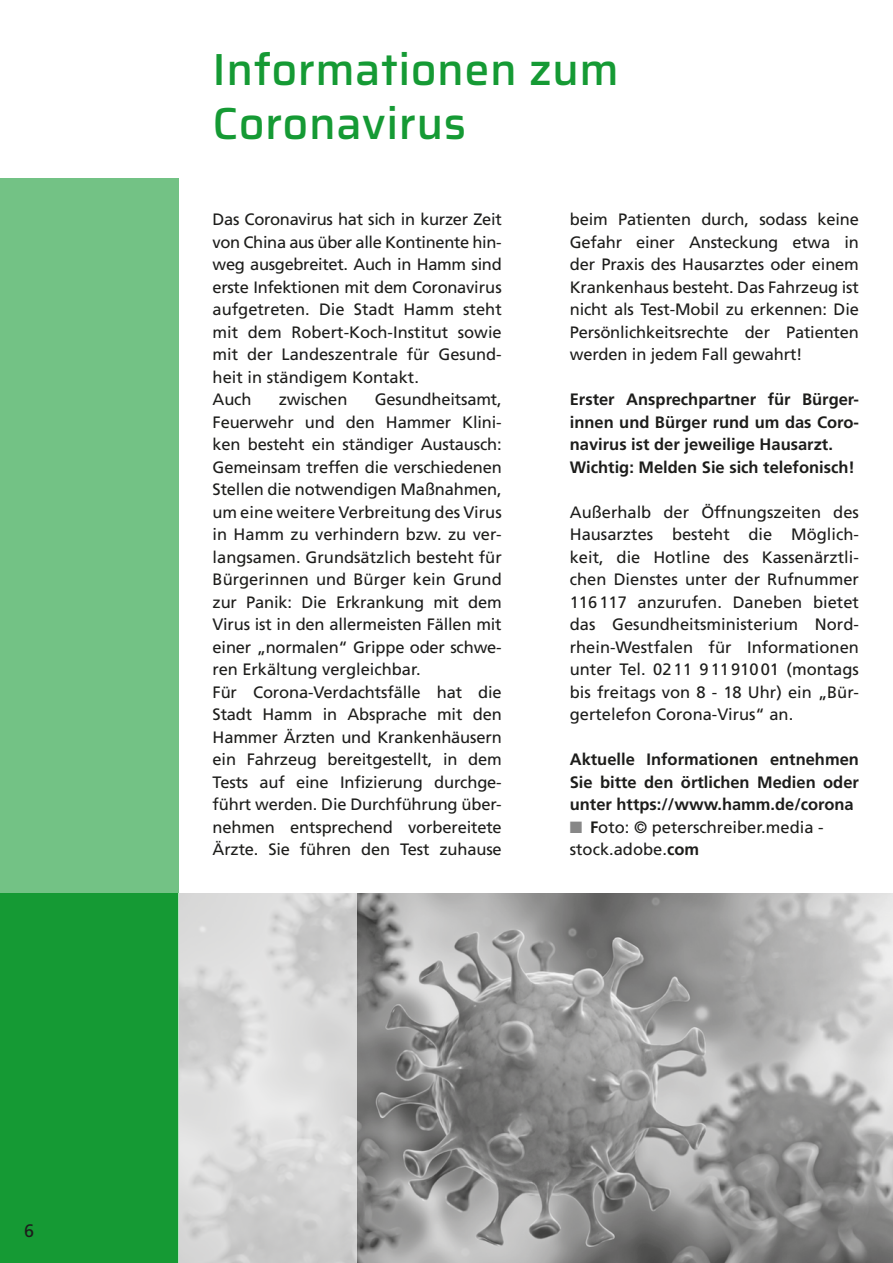
<style>
.page{position:relative;width:893px;height:1263px;background:#fff}
.page>*{position:absolute;margin:0;border:0;box-sizing:border-box;transform-origin:0 0}
.t1{font:500 45px/54px "Saira";letter-spacing:.01em;color:#159a34}
.t2{font:18px "Frutiger";color:#1d1d1b}
.t3{font:16.5px/22.5px "Frutiger";letter-spacing:-.01em;color:#1d1d1b}
.t4{font:700 16.5px/22.5px "Frutiger";color:#1d1d1b}
.s1{color:#878787}
.s2{font-weight:700}
</style>
<div class="page">
<div style="left:0;top:179px;width:179px;height:714px;background:#73c285"></div>
<img style="left:357px;top:893px;width:536px;height:370px">
<div style="left:0;top:893px;width:179px;height:370px;background:#159a34"></div>
<svg style="left:179px;top:893px;width:178px;height:370px;background:#d7d7d7"></svg>
<hr style="left:892px;top:0;width:1px;height:179px;background:#73c285">
<p class="t2" style="left:24px;top:1220px;width:12px">6</p>
<h1 class="t1" style="left:213px;top:42px;width:408px">Informationen zum<br>Coronavirus</h1>
<p class="t3" style="left:213px;top:208px;width:291px">Das Coronavirus hat sich in kurzer Zeit von China aus über alle Kontinente hin&shy;weg ausgebreitet. Auch in Hamm sind erste Infektionen mit dem Coronavirus aufgetreten. Die Stadt Hamm steht mit dem Robert-Koch-Institut sowie mit der Landeszentrale für Gesund&shy;heit in ständigem Kontakt.<br>Auch</p>
<p class="t3" style="left:213px;top:388px;width:291px;text-indent:162px">Gesundheitsamt, Feuerwehr und den Hammer Klini&shy;ken besteht ein ständiger Austausch:<br>Gemeinsam treffen die verschiedenen Stellen die notwendigen Maßnahmen, um eine weitere Verbreitung des Virus in Hamm zu verhindern bzw. zu ver&shy;langsamen. Grundsätzlich besteht für Bürgerinnen und Bürger kein Grund zur Panik: Die Erkrankung mit dem Virus ist in den allermeisten Fällen mit einer „normalen“ Grippe oder schwe&shy;ren Erkältung vergleichbar.<br>Für Corona-Verdachtsfälle hat die Stadt Hamm in Absprache mit den Hammer Ärzten und Krankenhäusern ein Fahrzeug bereitgestellt, in dem Tests auf eine Infizierung durchge&shy;führt werden. Die Durchführung über&shy;nehmen entsprechend vorbereitete Ärzte. Sie führen den Test zuhause</p>
<p class="t3" style="left:279px;top:388px;width:70px">zwischen</p>
<p class="t3" style="left:570px;top:208px;width:291px;text-align:justify">beim Patienten durch, sodass keine Gefahr einer Ansteckung etwa in der Praxis des Hausarztes oder einem Krankenhaus besteht. Das Fahrzeug ist nicht als Test-Mobil zu erkennen: Die Persönlichkeitsrechte der Patienten werden in jedem Fall gewahrt!</p>
<p class="t4" style="left:570px;top:388px;width:291px">Erster Ansprechpartner für Bürger&shy;innen und Bürger rund um das Coro&shy;navirus ist der jeweilige Hausarzt.<br>Wichtig: Melden Sie sich telefonisch!</p>
<p class="t3" style="left:570px;top:501px;width:291px;text-align:justify">Außerhalb der Öffnungszeiten des Hausarztes besteht die Möglich&shy;keit, die Hotline des Kassenärztli&shy;chen Dienstes unter der Rufnummer 116117 anzurufen. Daneben bietet das Gesundheitsministerium Nord&shy;rhein-Westfalen für Informationen unter Tel. 0211 91191001 (montags bis freitags von 8 - 18 Uhr) ein „Bür&shy;gertelefon Corona-Virus“ an.</p>
<p class="t4" style="left:570px;top:748px;width:291px;text-align:justify">Aktuelle Informationen entnehmen Sie bitte den örtlichen Medien oder unter https://www.hamm.de/corona</p>
<p class="t3" style="left:570px;top:816px;width:255px"><span class="s1">■</span> <span class="s2">F</span>oto: © peterschreiber.media - stock.adobe.<span class="s2">com</span></p>
</div>
